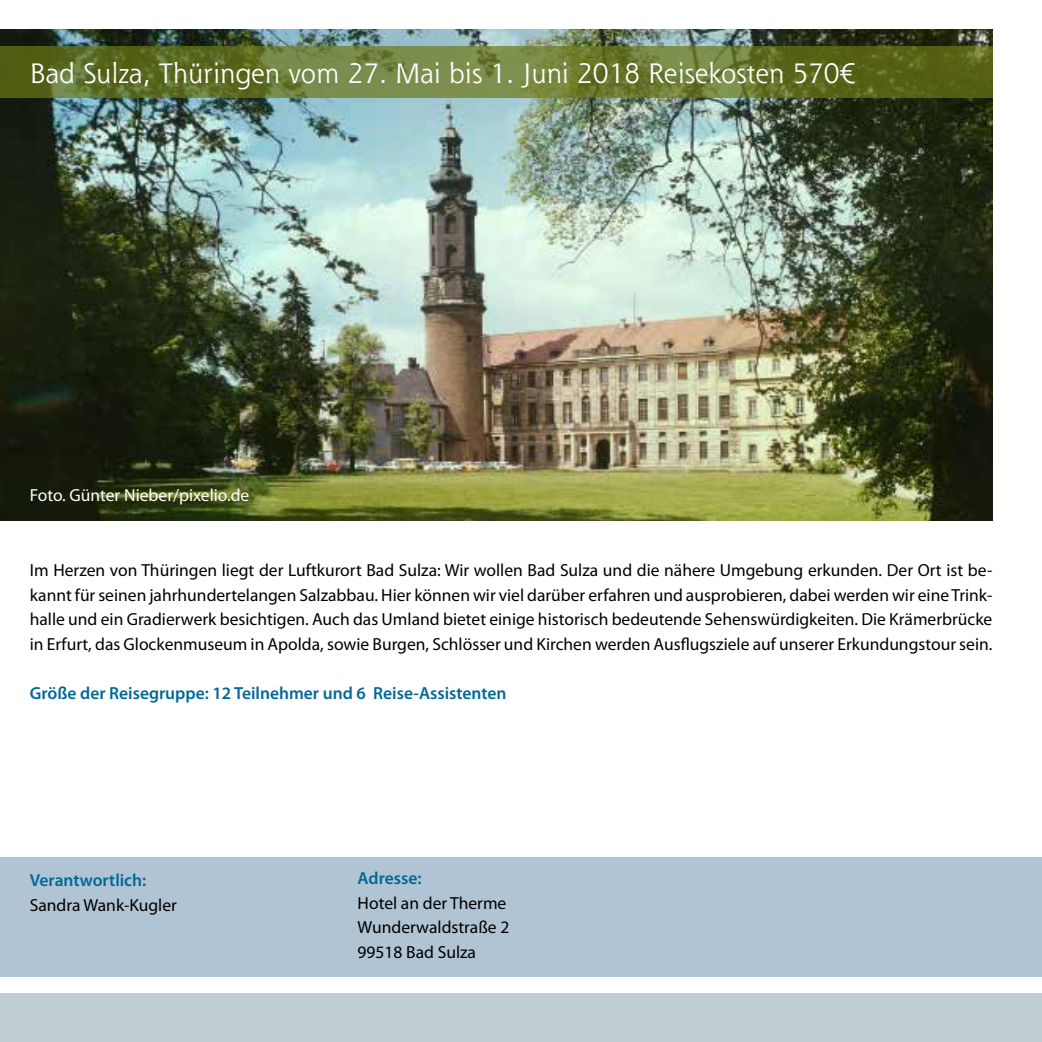
<style>
.page{position:relative;width:1042px;height:1042px;background:#fff}
.page>*{position:absolute;margin:0;border:0;box-sizing:border-box;transform-origin:0 0}
.t1{font:27.47px "Shannon Std";color:#fff}
.t2{font:17.5px/24.5px "Myriad Pro";color:#000;text-align:justify}
.t3{font:600 17.5px "Myriad Pro";color:#006997}
.t4{font:17.5px "Myriad Pro";color:#fff}
</style>
<div class="page">
<div style="left:0;top:857px;width:1042px;height:119px;background:#b1c4d3"></div>
<img style="left:0;top:30px;width:992px;height:491px">
<svg style="left:0;top:46px;width:992px;height:52px;background:#67762f"></svg>
<div style="left:0;top:993px;width:1042px;height:49px;background:#c1ced1"></div>
<h1 class="t1" style="left:30px;top:55px;width:827px">Bad Sulza, Thüringen vom 27. Mai bis 1. Juni 2018 Reisekosten 570€</h1>
<p class="t4" style="left:30px;top:484px;width:221px">Foto. Günter Nieber/pixelio.de</p>
<p class="t2" style="left:30px;top:558px;width:964px">Im Herzen von Thüringen liegt der Luftkurort Bad Sulza: Wir wollen Bad Sulza und die nähere Umgebung erkunden. Der Ort ist be&shy;kannt für seinen jahrhundertelangen Salzabbau. Hier können wir viel darüber erfahren und ausprobieren, dabei werden wir eine Trink&shy;halle und ein Gradierwerk besichtigen. Auch das Umland bietet einige historisch bedeutende Sehenswürdigkeiten. Die Krämerbrücke in Erfurt, das Glockenmuseum in Apolda, sowie Burgen, Schlösser und Kirchen werden Ausflugsziele auf unserer Erkundungstour sein.</p>
<p class="t3" style="left:30px;top:682px;width:478px">Größe der Reisegruppe: 12 Teilnehmer und 6 Reise-Assistenten</p>
<p class="t3" style="left:30px;top:869px;width:118px">Verantwortlich:</p>
<p class="t2" style="left:30px;top:892px;width:149px">Sandra Wank-Kugler</p>
<p class="t3" style="left:358px;top:867px;width:65px">Adresse:</p>
<p class="t2" style="left:358px;top:890px;width:153px;text-align:left">Hotel an der Therme<br>Wunderwaldstraße 2<br>99518 Bad Sulza</p>
</div>
